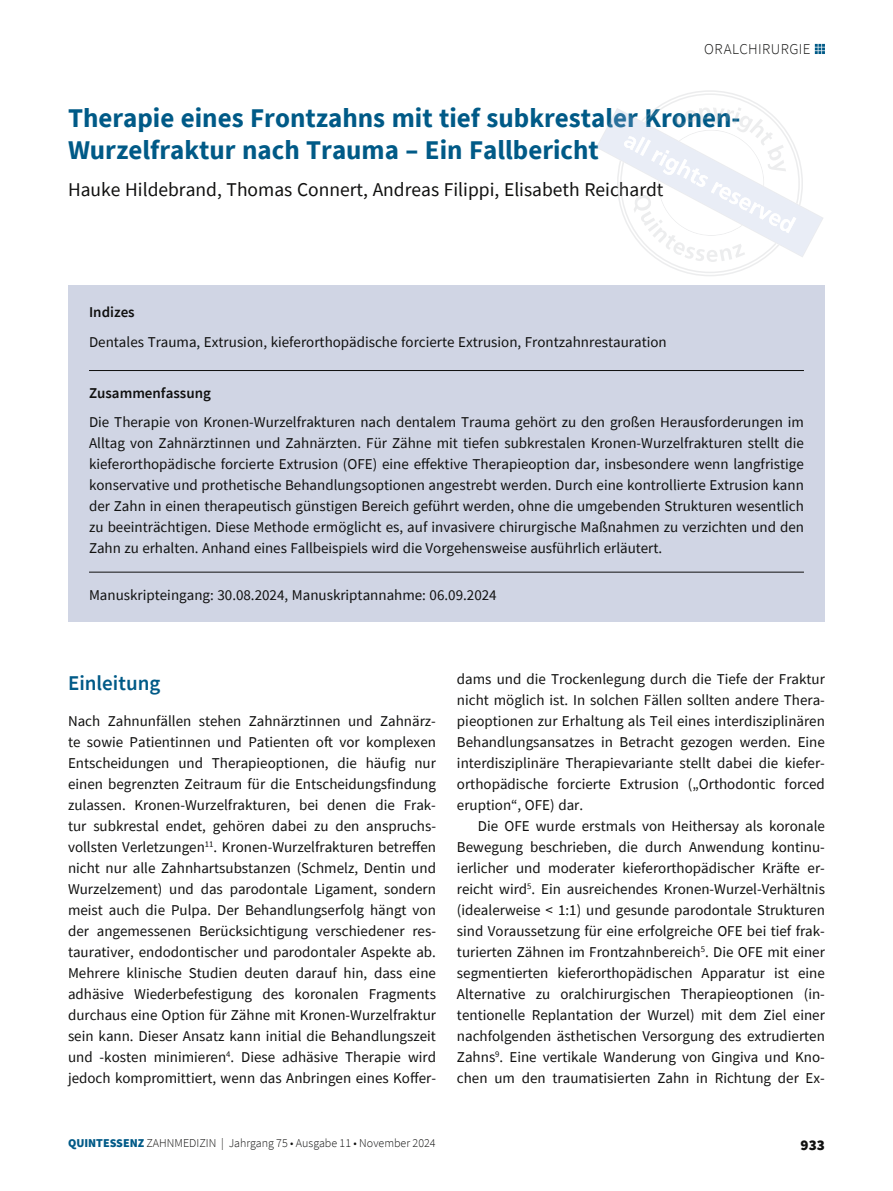
<style>
.page{position:relative;width:893px;height:1191px;background:#fff}
.page>*{position:absolute;margin:0;border:0;box-sizing:border-box;transform-origin:0 0}
.t1{font:700 27px/32.4px "Source Sans Pro";color:#005a87}
.t2{font:600 21px "Source Sans Pro";color:#005a87}
.t3{font:19.5px "Source Sans Pro";color:#10100f}
.t4{font:15px/21px "Source Sans Pro";color:#10100f;text-align:justify}
.t5{font:600 15px "Source Sans Pro";color:#10100f}
.t6{font:300 15px "Source Sans Pro";letter-spacing:.03em;color:#10100f}
.t7{font:900 15px "Source Sans Pro";color:#10100f}
.t8{font:300 12px "Source Sans Pro";color:#10100f}
.s1{font-weight:900;color:#005a87}
</style>
<div class="page">
<svg style="left:68px;top:43px;width:757px;height:579px"></svg>
<p class="t6" style="left:704px;top:40px;width:108px">ORALCHIRURGIE</p>
<h1 class="t1" style="left:68px;top:101px;width:674px">Therapie eines Frontzahns mit tief subkrestaler Kronen-<br>Wurzelfraktur nach Trauma – Ein Fallbericht</h1>
<h3 class="t3" style="left:68px;top:177px;width:597px">Hauke Hildebrand, Thomas Connert, Andreas Filippi, Elisabeth Reichardt</h3>
<p class="t5" style="left:89px;top:302px;width:47px">Indizes</p>
<p class="t4" style="left:89px;top:331px;width:579px">Dentales Trauma, Extrusion, kieferorthopädische forcierte Extrusion, Frontzahnrestauration</p>
<p class="t5" style="left:89px;top:383px;width:123px">Zusammenfassung</p>
<p class="t4" style="left:89px;top:411px;width:716px">Die Therapie von Kronen-Wurzelfrakturen nach dentalem Trauma gehört zu den großen Herausforderungen im Alltag von Zahnärztinnen und Zahnärzten. Für Zähne mit tiefen subkrestalen Kronen-Wurzelfrakturen stellt die kieferorthopädische forcierte Extrusion (OFE) eine effektive Therapieoption dar, insbesondere wenn langfristige konservative und prothetische Behandlungsoptionen angestrebt werden. Durch eine kontrollierte Extrusion kann der Zahn in einen therapeutisch günstigen Bereich geführt werden, ohne die umgebenden Strukturen wesentlich zu beeinträchtigen. Diese Methode ermöglicht es, auf invasivere chirurgische Maßnahmen zu verzichten und den Zahn zu erhalten. Anhand eines Fallbeispiels wird die Vorgehensweise ausführlich erläutert.</p>
<p class="t4" style="left:89px;top:584px;width:409px">Manuskripteingang: 30.08.2024, Manuskriptannahme: 06.09.2024</p>
<h2 class="t2" style="left:68px;top:668px;width:94px">Einleitung</h2>
<p class="t4" style="left:68px;top:710px;width:369px">Nach Zahnunfällen stehen Zahnärztinnen und Zahnärz&shy;te sowie Patientinnen und Patienten oft vor komplexen Entscheidungen und Therapieoptionen, die häufig nur einen begrenzten Zeitraum für die Entscheidungsfindung zulassen. Kronen-Wurzelfrakturen, bei denen die Frak&shy;tur subkrestal endet, gehören dabei zu den anspruchs&shy;vollsten Verletzungen<sup>11</sup>. Kronen-Wurzelfrakturen betreffen nicht nur alle Zahnhartsubstanzen (Schmelz, Dentin und Wurzelzement) und das parodontale Ligament, sondern meist auch die Pulpa. Der Behandlungserfolg hängt von der angemessenen Berücksichtigung verschiedener res&shy;taurativer, endodontischer und parodontaler Aspekte ab.<br>Mehrere klinische Studien deuten darauf hin, dass eine adhäsive Wiederbefestigung des koronalen Fragments durchaus eine Option für Zähne mit Kronen-Wurzelfraktur sein kann. Dieser Ansatz kann initial die Behandlungszeit und -kosten minimieren<sup>4</sup>. Diese adhäsive Therapie wird jedoch kompromittiert, wenn das Anbringen eines Koffer-</p>
<p class="t8" style="left:68px;top:1136px;width:369px"><span class="s1">QUINTESSENZ</span> ZAHNMEDIZIN | Jahrgang 75 • Ausgabe 11 • November 2024</p>
<p class="t4" style="left:457px;top:668px;width:369px">dams und die Trockenlegung durch die Tiefe der Fraktur nicht möglich ist. In solchen Fällen sollten andere Thera&shy;pieoptionen zur Erhaltung als Teil eines interdisziplinären Behandlungsansatzes in Betracht gezogen werden. Eine interdisziplinäre Therapievariante stellt dabei die kiefer&shy;orthopädische forcierte Extrusion („Orthodontic forced eruption“, OFE) dar.</p>
<p class="t4" style="left:457px;top:815px;width:369px;text-indent:21px">Die OFE wurde erstmals von Heithersay als koronale Bewegung beschrieben, die durch Anwendung kontinu&shy;ierlicher und moderater kieferorthopädischer Kräfte er&shy;reicht wird<sup>5</sup>. Ein ausreichendes Kronen-Wurzel-Verhältnis (idealerweise &lt; 1:1) und gesunde parodontale Strukturen sind Voraussetzung für eine erfolgreiche OFE bei tief frak&shy;turierten Zähnen im Frontzahnbereich<sup>5</sup>. Die OFE mit einer segmentierten kieferorthopädischen Apparatur ist eine Alternative zu oralchirurgischen Therapieoptionen (in&shy;tentionelle Replantation der Wurzel) mit dem Ziel einer nachfolgenden ästhetischen Versorgung des extrudierten Zahns<sup>9</sup>. Eine vertikale Wanderung von Gingiva und Kno&shy;chen um den traumatisierten Zahn in Richtung der Ex-</p>
<p class="t7" style="left:801px;top:1134px;width:26px">933</p>
</div>
